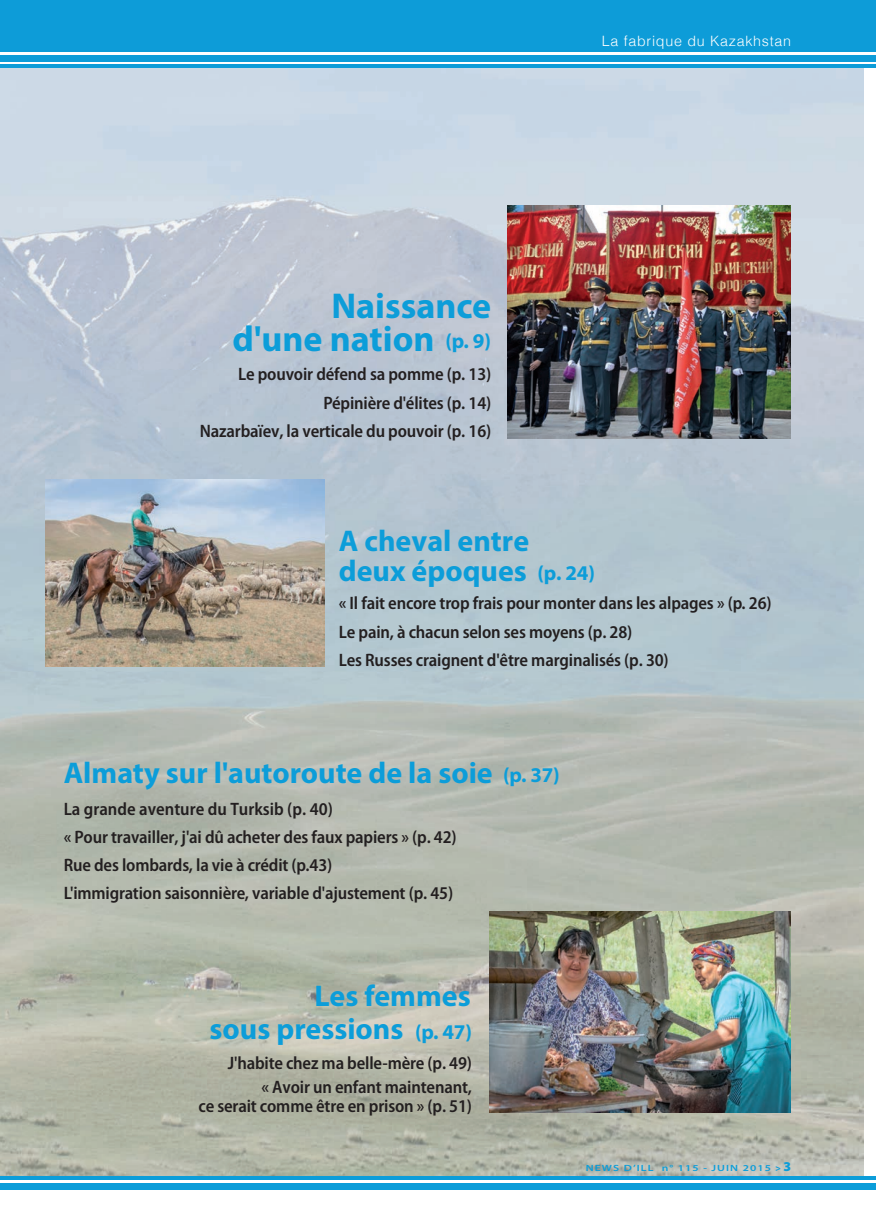
<style>
.page{position:relative;width:876px;height:1217px;background:#fff}
.page>*{position:absolute;margin:0;border:0;box-sizing:border-box;transform-origin:0 0}
.t1{font:700 36px "Myriad Pro";color:#0c9dd9}
.t2{font:700 30px/30px "Myriad Pro";color:#0c9dd9}
.t3{font:700 21px "Myriad Pro";color:#0c9dd9}
.t4{font:600 semi-condensed 18px/28.2px "Myriad Pro";letter-spacing:-.01em;color:#231f20;text-align:right}
.t5{font:300 14.25px "Helvetica";letter-spacing:.05em;color:#fff}
.t6{font:600 semi-expanded 9px "Myriad Pro";letter-spacing:.1em;color:#0c9dd9;scale:1.2 1}
.s1{font-size:21px}
.s2{font-weight:900;font-stretch:normal}
.s3{font-weight:900;font-stretch:normal;font-size:13.5px}
</style>
<div class="page">
<img style="left:0;top:69px;width:863px;height:1106px">
<img style="left:507px;top:206px;width:284px;height:233px">
<img style="left:489px;top:911px;width:302px;height:201px">
<img style="left:45px;top:480px;width:279px;height:186px">
<div style="left:0;top:1182px;width:13px;height:6px;background:#0c9dd9"></div>
<svg style="left:0;top:1176px;width:13px;height:3px"></svg>
<div style="left:0;top:0;width:13px;height:51px;background:#0d9cd8"></div>
<div style="left:0;top:55px;width:13px;height:7px;background:#0d9cd8"></div>
<svg style="left:0;top:65px;width:13px;height:3px"></svg>
<div style="left:13px;top:0;width:863px;height:51px;background:#0d9cd8"></div>
<div style="left:13px;top:55px;width:863px;height:7px;background:#0d9cd8"></div>
<hr style="left:13px;top:65px;width:863px;height:3px;background:#0d9cd8">
<div style="left:13px;top:1182px;width:863px;height:6px;background:#0c9dd9"></div>
<hr style="left:13px;top:1176px;width:863px;height:3px;background:#0c9dd9">
<h1 class="t1" style="left:331px;top:282px;width:161px">Naissance</h1>
<h1 class="t1" style="left:233px;top:315px;width:260px">d'une nation <span class="s1">(p. 9)</span></h1>
<p class="t4" style="left:200px;top:360px;width:293px">Le pouvoir défend sa pomme (p. 13)<br>Pépinière d'élites (p. 14)<br>Nazarbaïev, la verticale du pouvoir (p. 16)</p>
<p class="t5" style="left:602px;top:29px;width:190px">La fabrique du Kazakhstan</p>
<h2 class="t2" style="left:339px;top:525px;width:192px">A cheval entre deux époques</h2>
<p class="t4" style="left:339px;top:589px;width:434px;text-align:left">« Il fait encore trop frais pour monter dans les alpages » (p. 26)<br>Le pain, à chacun selon ses moyens (p. 28)<br>Les Russes craignent d'être marginalisés (p. 30)</p>
<p class="t3" style="left:537px;top:558px;width:59px">(p. 24)</p>
<h2 class="t2" style="left:64px;top:757px;width:430px">Almaty sur l'autoroute de la soie</h2>
<p class="t4" style="left:64px;top:794px;width:394px;text-align:left">La grande aventure du Turksib (p. 40)<br>« Pour travailler, j'ai dû acheter des faux papiers » (p. 42)<br>Rue des lombards, la vie à crédit (p.43)<br>L'immigration saisonnière, variable d'ajustement (p. 45)</p>
<p class="t3" style="left:503px;top:761px;width:58px">(p. 37)</p>
<h2 class="t2" style="left:315px;top:979px;width:158px">Les femmes</h2>
<h2 class="t2" style="left:210px;top:1012px;width:264px">sous pressions <span class="s1">(p. 47)</span></h2>
<p class="t4" style="left:228px;top:1051px;width:246px;line-height:23.7px">J'habite chez ma belle-mère (p. 49) « Avoir un enfant maintenant,</p>
<p class="t4" style="left:199px;top:1092px;width:275px">ce serait comme être en prison » (p. 51)</p>
<p class="t6" style="left:586px;top:1162px;width:173px">NEWS D’ILL n° 115 - JUIN 2015 <span class="s2">&gt;</span> <span class="s3">3</span></p>
</div>
